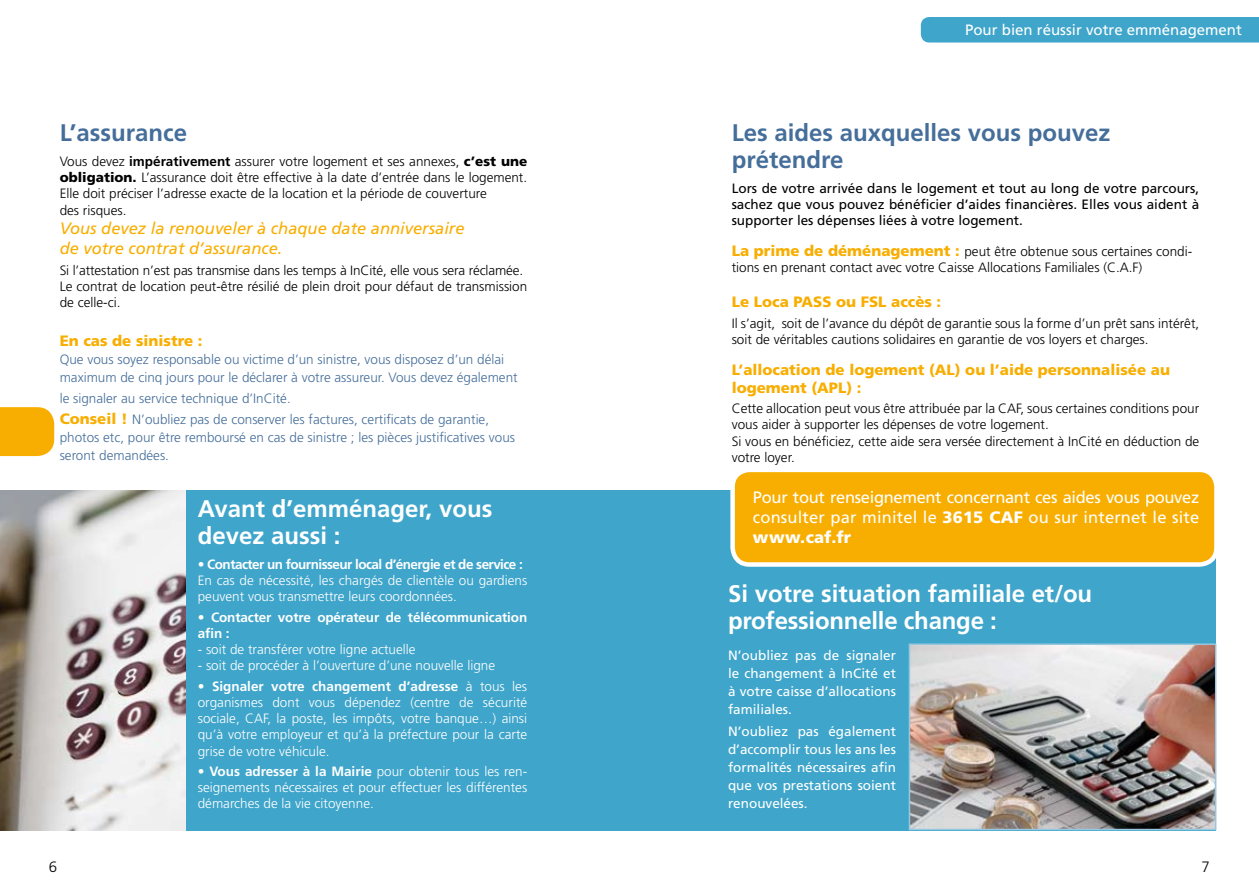
<style>
.page{position:relative;width:1259px;height:893px;background:#fff}
.page>*{position:absolute;margin:0;border:0;box-sizing:border-box;transform-origin:0 0}
.t1{font:700 24px/27px "Frutiger";color:#fff}
.t2{font:700 24px/27px "Frutiger";color:#456e9a}
.t3{font:16.5px/19.8px "Frutiger";letter-spacing:.01em;color:#fff;text-align:justify}
.t4{font:italic 16.5px/19.8px "Frutiger";color:#f8ae00}
.t5{font:900 15px/18px "Frutiger";color:#f8ae00}
.t6{font:15px "Frutiger";color:#fff}
.t7{font:300 15px "Frutiger";color:#000}
.t8{font:300 13.5px/16.2px "Frutiger";color:#000}
.t9{font:300 13.5px/16.2px "Frutiger";color:#fff;text-align:justify}
.t10{font:300 13.5px/18px "Frutiger";color:#456e9a}
.t11{font:13.5px/18px "Frutiger";color:#fff;text-align:justify}
.t12{font:13.5px/16.2px "Frutiger";color:#000;text-align:justify}
.t13{font:700 13.5px "Frutiger";letter-spacing:-.04em;color:#fff}
.t14{font:700 13.5px/16.2px "Frutiger";letter-spacing:-.02em;color:#fff}
.s1{font-weight:700}
.s2{font-weight:900}
.s3{font-weight:900;font-size:15px;color:#f8ae00}
</style>
<div class="page">
<div style="left:43px;top:490px;width:1173px;height:340px;background:#3fa5ca"></div>
<div style="left:732px;top:470px;width:484px;height:94px;background:#f8ae00;border-radius:17px"></div>
<div style="left:730px;top:468px;width:488px;height:99px;border:4px solid #fff;border-radius:17px"></div>
<img style="left:0;top:490px;width:185px;height:340px">
<img style="left:911px;top:646px;width:302px;height:181px">
<div style="left:908px;top:643px;width:308px;height:187px;border:2px solid #96c7de"></div>
<div style="left:0;top:407px;width:54px;height:49px;background:#f8ae00"></div>
<div style="left:921px;top:17px;width:338px;height:26px;background:#3fa5ca"></div>
<h1 class="t2" style="left:60px;top:120px;width:129px">L’assurance</h1>
<p class="t8" style="left:60px;top:153px;width:469px">Vous devez <span class="s1">impérativement</span> assurer votre logement et ses annexes, <span class="s2">c’est une obligation.</span> L’assurance doit être effective à la date d’entrée dans le logement.<br>Elle doit préciser l’adresse exacte de la location et la période de couverture<br>des risques.</p>
<p class="t4" style="left:60px;top:219px;width:406px">Vous devez la renouveler à chaque date anniversaire de votre contrat d’assurance.</p>
<p class="t8" style="left:60px;top:262px;width:469px">Si l’attestation n’est pas transmise dans les temps à InCité, elle vous sera réclamée.<br>Le contrat de location peut-être résilié de plein droit pour défaut de transmission de celle-ci.</p>
<p class="t5" style="left:60px;top:332px;width:144px">En cas de sinistre :</p>
<p class="t10" style="left:60px;top:351px;width:459px">Que vous soyez responsable ou victime d’un sinistre, vous disposez d’un délai maximum de cinq jours pour le déclarer à votre assureur. Vous devez également</p>
<p class="t10" style="left:60px;top:388px;width:431px;line-height:21px">le signaler au service technique d’InCité.<br><span class="s3">Conseil !</span> N’oubliez pas de conserver les factures, certificats de garantie,</p>
<p class="t10" style="left:60px;top:429px;width:457px">photos etc, pour être remboursé en cas de sinistre ; les pièces justificatives vous seront demandées.</p>
<h1 class="t1" style="left:198px;top:495px;width:296px">Avant d’emménager, vous devez aussi :</h1>
<p class="t13" style="left:198px;top:556px;width:327px">• Contacter un fournisseur local d’énergie et de service :</p>
<p class="t9" style="left:198px;top:572px;width:331px">En cas de nécessité, les chargés de clientèle ou gardiens peuvent vous transmettre leurs coordonnées.</p>
<p class="t14" style="left:198px;top:609px;width:331px">• Contacter votre opérateur de télécommunication afin :</p>
<p class="t9" style="left:198px;top:641px;width:219px">- soit de transférer votre ligne actuelle</p>
<p class="t9" style="left:198px;top:658px;width:299px">- soit de procéder à l’ouverture d’une nouvelle ligne</p>
<p class="t9" style="left:198px;top:678px;width:331px"><span class="s1">• Signaler votre changement d’adresse</span> à tous les organismes dont vous dépendez (centre de sécurité sociale, CAF, la poste, les impôts, votre banque…) ainsi qu’à votre employeur et qu’à la préfecture pour la carte grise de votre véhicule.</p>
<p class="t9" style="left:198px;top:763px;width:331px"><span class="s1">• Vous adresser à la Mairie</span> pour obtenir tous les ren&shy;seignements nécessaires et pour effectuer les différentes démarches de la vie citoyenne.</p>
<p class="t6" style="left:965px;top:21px;width:278px">Pour bien réussir votre emménagement</p>
<h1 class="t2" style="left:731px;top:120px;width:380px">Les aides auxquelles vous pouvez prétendre</h1>
<p class="t12" style="left:731px;top:180px;width:469px">Lors de votre arrivée dans le logement et tout au long de votre parcours, sachez que vous pouvez bénéficier d’aides financières. Elles vous aident à supporter les dépenses liées à votre logement.</p>
<p class="t8" style="left:731px;top:244px;width:462px"><span class="s3">La prime de déménagement :</span> peut être obtenue sous certaines condi&shy;tions en prenant contact avec votre Caisse Allocations Familiales (C.A.F)</p>
<p class="t5" style="left:731px;top:293px;width:211px">Le Loca PASS ou FSL accès :</p>
<p class="t8" style="left:731px;top:315px;width:469px">Il s’agit, soit de l’avance du dépôt de garantie sous la forme d’un prêt sans intérêt, soit de véritables cautions solidaires en garantie de vos loyers et charges.</p>
<p class="t5" style="left:731px;top:361px;width:440px">L’allocation de logement (AL) ou l’aide personnalisée au logement (APL) :</p>
<p class="t8" style="left:731px;top:401px;width:469px">Cette allocation peut vous être attribuée par la CAF, sous certaines conditions pour vous aider à supporter les dépenses de votre logement.<br>Si vous en bénéficiez, cette aide sera versée directement à InCité en déduction de votre loyer.</p>
<p class="t3" style="left:753px;top:487px;width:448px">Pour tout renseignement concernant ces aides vous pouvez consulter par minitel le <span class="s2">3615 CAF</span> ou sur internet le site <span class="s2">www.caf.fr</span></p>
<h1 class="t1" style="left:728px;top:581px;width:366px;line-height:26.5px">Si votre situation familiale et/ou professionnelle change :</h1>
<p class="t11" style="left:728px;top:646px;width:169px">N’oubliez pas de signaler le changement à InCité et à votre caisse d’allocations familiales.</p>
<p class="t11" style="left:728px;top:722px;width:169px">N’oubliez pas également d’accomplir tous les ans les formalités nécessaires afin que vos prestations soient renouvelées.</p>
<p class="t7" style="left:49px;top:858px;width:10px">6</p>
<p class="t7" style="left:1201px;top:858px;width:10px">7</p>
</div>
